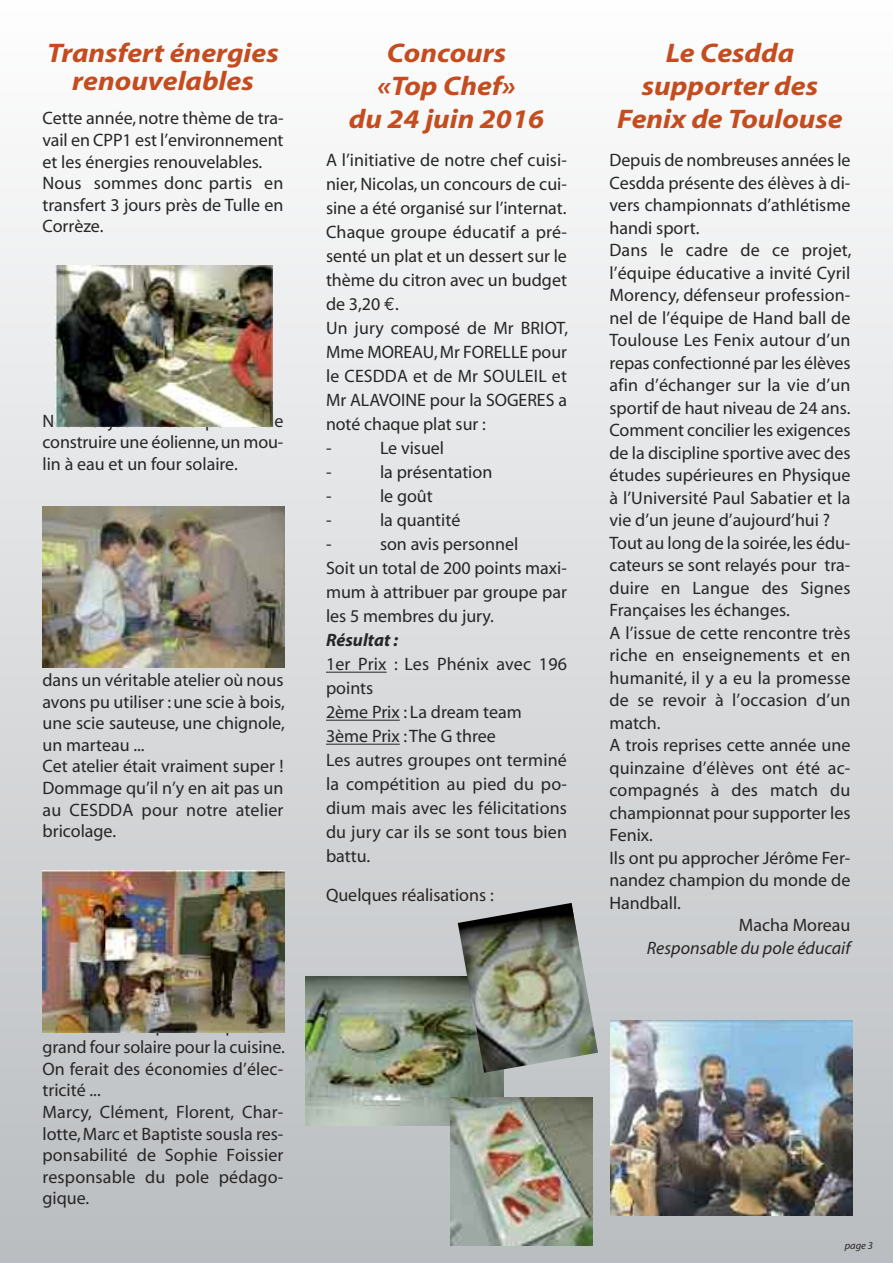
<style>
.page{position:relative;width:893px;height:1263px;background:#fff}
.page>*{position:absolute;margin:0;border:0;box-sizing:border-box;transform-origin:0 0}
.t1{font:italic 700 27px/33px "Myriad";color:#c44c1f;text-align:center;scale:1.1 1}
.t2{font:18px/24px "Myriad";color:#272627}
.t3{font:italic 18px "Myriad";color:#272627}
.t4{font:italic 700 18px "Myriad";color:#272627}
.t5{font:italic 10.5px "Myriad";color:#272627}
.s1{font-family:"Euro Mono"}
</style>
<div class="page">
<div style="left:0;top:0;width:893px;height:1263px;background:linear-gradient(to bottom,#fefefe,#b9bcc0)"></div>
<hr style="left:326px;top:672px;width:61px;height:1px;background:#272627">
<hr style="left:326px;top:720px;width:74px;height:1px;background:#272627">
<hr style="left:326px;top:744px;width:74px;height:1px;background:#272627">
<img style="left:55px;top:266px;width:217px;height:161px">
<img style="left:43px;top:506px;width:242px;height:161px">
<img style="left:43px;top:871px;width:242px;height:161px">
<img style="left:305px;top:977px;width:198px;height:148px">
<img style="left:458px;top:903px;width:140px;height:170px">
<img style="left:451px;top:1097px;width:141px;height:148px">
<img style="left:610px;top:1020px;width:243px;height:195px">
<h1 class="t1" style="left:47px;top:41px;width:212px;line-height:28.5px">Transfert énergies renouvelables</h1>
<p class="t2" style="left:43px;top:109px;width:243px;line-height:21.6px">Cette année,notre thème de tra&shy;vail en CPP1 est l’environnement et les énergies renouvelables.<br>Nous sommes donc partis en transfert 3 jours près de Tulle en<br>Corrèze.</p>
<p class="t2" style="left:43px;top:433px;width:242px;line-height:21.6px">construire une éolienne,un mou&shy;lin à eau et un four solaire.</p>
<p class="t2" style="left:43px;top:671px;width:244px;line-height:21.6px">dans un véritable atelier où nous avons pu utiliser :une scie à bois, une scie sauteuse, une chignole, un marteau ...<br>Cet atelier était vraiment super !<br>Dommage qu’il n’y en ait pas un au CESDDA pour notre atelier bricolage.</p>
<p class="t2" style="left:42px;top:1038px;width:244px;line-height:21.6px">grand four solaire pour la cuisine.<br>On ferait des économies d’élec&shy;tricité ...<br>Marcy, Clément, Florent, Char&shy;lotte,Marc et Baptiste sousla res&shy;ponsabilité de Sophie Foissier responsable du pole pédago&shy;gique.</p>
<h1 class="t1" style="left:349px;top:39px;width:179px">Concours<br>«Top Chef»<br>du 24 juin 2016</h1>
<p class="t2" style="left:326px;top:150px;width:244px">A l’initiative de notre chef cuisi&shy;nier,Nicolas, un concours de cui&shy;sine a été organisé sur l’internat.<br>Chaque groupe éducatif a pré&shy;senté un plat et un dessert sur le thème du citron avec un budget de 3,20 <span class="s1">€</span>.<br>Un jury composé de Mr BRIOT,<br>Mme MOREAU,Mr FORELLE pour le CESDDA et de Mr SOULEIL et<br>Mr ALAVOINE pour la SOGERES a noté chaque plat sur :<br>-</p>
<p class="t2" style="left:380px;top:438px;width:66px">Le visuel</p>
<p class="t2" style="left:326px;top:462px;width:7px">-</p>
<p class="t2" style="left:380px;top:462px;width:114px">la présentation</p>
<p class="t2" style="left:326px;top:486px;width:7px">-</p>
<p class="t2" style="left:380px;top:486px;width:54px">le goût</p>
<p class="t2" style="left:326px;top:510px;width:7px">-</p>
<p class="t2" style="left:380px;top:510px;width:82px">la quantité</p>
<p class="t2" style="left:326px;top:534px;width:7px">-</p>
<p class="t2" style="left:326px;top:534px;width:242px;text-indent:54px">son avis personnel<br>Soit un total de 200 points maxi&shy;mum à attribuer par groupe par les 5 membres du jury.</p>
<p class="t4" style="left:326px;top:634px;width:74px">Résultat :</p>
<p class="t2" style="left:326px;top:654px;width:242px">1er Prix : Les Phénix avec 196 points<br>2ème Prix : La dream team<br>3ème Prix :The G three<br>Les autres groupes ont terminé la compétition au pied du po&shy;dium mais avec les félicitations du jury car ils se sont tous bien battu.</p>
<p class="t2" style="left:326px;top:885px;width:169px">Quelques réalisations :</p>
<h1 class="t1" style="left:617px;top:39px;width:207px">Le Cesdda supporter des<br>Fenix de Toulouse</h1>
<p class="t2" style="left:609px;top:150px;width:242px">Depuis de nombreuses années le</p>
<p class="t2" style="left:609px;top:172px;width:242px">Cesdda présente des élèves à di-</p>
<p class="t2" style="left:609px;top:195px;width:242px">vers championnats d’athlétisme</p>
<p class="t2" style="left:609px;top:217px;width:91px">handi sport.</p>
<p class="t2" style="left:609px;top:240px;width:244px">Dans le cadre de ce projet,</p>
<p class="t2" style="left:609px;top:262px;width:242px">l’équipe éducative a invité Cyril</p>
<p class="t2" style="left:609px;top:285px;width:242px">Morency, défenseur profession-</p>
<p class="t2" style="left:609px;top:307px;width:242px">nel de l’équipe de Hand ball de</p>
<p class="t2" style="left:609px;top:330px;width:242px">Toulouse Les Fenix autour d’un</p>
<p class="t2" style="left:609px;top:352px;width:242px">repas confectionné par les élèves</p>
<p class="t2" style="left:609px;top:375px;width:242px">afin d’échanger sur la vie d’un</p>
<p class="t2" style="left:609px;top:397px;width:242px">sportif de haut niveau de 24 ans.</p>
<p class="t2" style="left:609px;top:420px;width:242px">Comment concilier les exigences</p>
<p class="t2" style="left:609px;top:442px;width:242px">de la discipline sportive avec des</p>
<p class="t2" style="left:609px;top:465px;width:242px">études supérieures en Physique</p>
<p class="t2" style="left:609px;top:487px;width:242px">à l’Université Paul Sabatier et la</p>
<p class="t2" style="left:609px;top:510px;width:222px">vie d’un jeune d’aujourd’hui ?</p>
<p class="t2" style="left:609px;top:532px;width:242px">Tout au long de la soirée,les édu-</p>
<p class="t2" style="left:609px;top:555px;width:242px">cateurs se sont relayés pour tra-</p>
<p class="t2" style="left:609px;top:577px;width:242px">duire en Langue des Signes</p>
<p class="t2" style="left:609px;top:600px;width:182px">Françaises les échanges.</p>
<p class="t2" style="left:609px;top:622px;width:242px">A l’issue de cette rencontre très</p>
<p class="t2" style="left:609px;top:645px;width:242px">riche en enseignements et en</p>
<p class="t2" style="left:609px;top:667px;width:242px">humanité, il y a eu la promesse</p>
<p class="t2" style="left:609px;top:690px;width:242px">de se revoir à l’occasion d’un</p>
<p class="t2" style="left:609px;top:712px;width:53px">match.</p>
<p class="t2" style="left:609px;top:735px;width:242px">A trois reprises cette année une</p>
<p class="t2" style="left:609px;top:757px;width:242px">quinzaine d’élèves ont été ac-</p>
<p class="t2" style="left:609px;top:780px;width:242px">compagnés à des match du</p>
<p class="t2" style="left:609px;top:802px;width:242px">championnat pour supporter les</p>
<p class="t2" style="left:609px;top:825px;width:45px">Fenix.</p>
<p class="t2" style="left:609px;top:847px;width:242px">Ils ont pu approcher Jérôme Fer-</p>
<p class="t2" style="left:609px;top:870px;width:242px">nandez champion du monde de</p>
<p class="t2" style="left:609px;top:892px;width:73px">Handball.</p>
<p class="t2" style="left:739px;top:915px;width:113px">Macha Moreau</p>
<p class="t3" style="left:647px;top:941px;width:205px">Responsable du pole éducaif</p>
<p class="t5" style="left:845px;top:1242px;width:30px">page 3</p>
</div>
